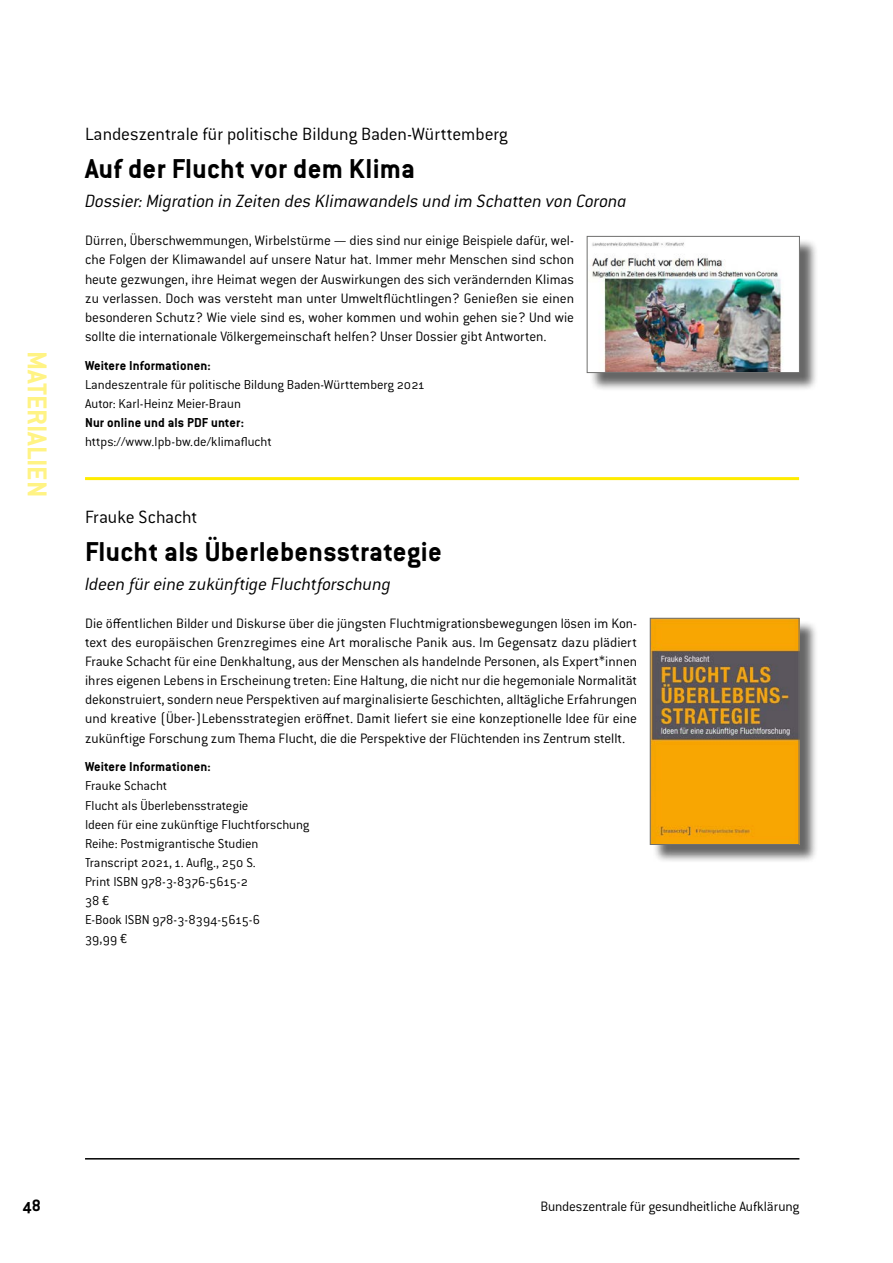
<style>
.page{position:relative;width:893px;height:1263px;background:#fff}
.page>*{position:absolute;margin:0;border:0;box-sizing:border-box;transform-origin:0 0}
.T02_Veranstaltungstitel{font:700 30px "Conduit ITC Pro";letter-spacing:.01em;color:#000}
.t1{font:700 30px "Conduit ITC Pro";color:#fff384}
.T03_Beschreibung_der_Veranstaltung{font:italic 300 19.5px "Conduit ITC Pro";letter-spacing:-.005em;color:#000}
.T01_Veranstalter{font:300 19.5px "Conduit ITC Pro";letter-spacing:-.005em;color:#000}
.T01_Veranstalter_2ter{font:300 19.5px "Conduit ITC Pro";letter-spacing:-.005em;color:#000}
.t2{font:700 18px "Conduit ITC Pro";color:#000}
.T05_Fließtext{font:300 15px/19.2px "Conduit ITC Pro";letter-spacing:-.005em;color:#000;text-align:justify}
.T07_Daten{font:300 14.25px "Conduit ITC Pro";letter-spacing:-.005em;color:#000}
.T07_Daten-2{font:700 14.25px "Conduit ITC Pro";letter-spacing:.01em;color:#000}
</style>
<div class="page">
<hr style="left:85px;top:1158px;width:714px;height:1px;background:#000">
<hr style="left:85px;top:477px;width:714px;height:3px;background:#ffec00">
<div style="left:589px;top:239px;width:229px;height:152px;background:#000;opacity:.6"></div>
<img style="left:589px;top:239px;width:209px;height:132px">
<div style="left:587px;top:236px;width:213px;height:137px;border:1px solid #6f6f6e"></div>
<div style="left:652px;top:621px;width:166px;height:242px;background:#000;opacity:.6"></div>
<img style="left:652px;top:620px;width:145px;height:223px">
<div style="left:650px;top:618px;width:149px;height:227px;border:1px solid #6f6f6e"></div>
<h1 class="t1" style="left:54px;top:351px;width:148px;rotate:90deg">MATERIALIEN</h1>
<p class="T01_Veranstalter" style="left:85px;top:123px;width:424px">Landeszentrale für politische Bildung Baden-Württemberg</p>
<h1 class="T02_Veranstaltungstitel" style="left:85px;top:152px;width:331px">Auf der Flucht vor dem Klima</h1>
<p class="T03_Beschreibung_der_Veranstaltung" style="left:85px;top:190px;width:543px">Dossier: Migration in Zeiten des Klimawandels und im Schatten von Corona</p>
<p class="T05_Fließtext" style="left:85px;top:231px;width:491px">Dürren, Überschwemmungen, Wirbelstürme — dies sind nur einige Beispiele dafür, wel&shy;che Folgen der Klimawandel auf unsere Natur hat. Immer mehr Menschen sind schon heute gezwungen, ihre Heimat wegen der Auswirkungen des sich verändernden Klimas zu verlassen. Doch was versteht man unter Umweltflüchtlingen? Genießen sie einen besonderen Schutz? Wie viele sind es, woher kommen und wohin gehen sie? Und wie sollte die internationale Völkergemeinschaft helfen? Unser Dossier gibt Antworten.</p>
<p class="T07_Daten-2" style="left:85px;top:357px;width:127px">Weitere Informationen:</p>
<p class="T07_Daten" style="left:85px;top:377px;width:341px">Landeszentrale für politische Bildung Baden-Württemberg 2021</p>
<p class="T07_Daten" style="left:85px;top:396px;width:157px">Autor: Karl-Heinz Meier-Braun</p>
<p class="T07_Daten-2" style="left:85px;top:414px;width:161px">Nur online und als PDF unter:</p>
<p class="T07_Daten" style="left:85px;top:434px;width:188px">https://www.lpb-bw.de/klimaflucht</p>
<p class="T01_Veranstalter_2ter" style="left:85px;top:506px;width:114px">Frauke Schacht</p>
<h1 class="T02_Veranstaltungstitel" style="left:85px;top:534px;width:358px">Flucht als Überlebensstrategie</h1>
<p class="T03_Beschreibung_der_Veranstaltung" style="left:85px;top:573px;width:307px">Ideen für eine zukünftige Fluchtforschung</p>
<p class="T05_Fließtext" style="left:85px;top:614px;width:554px">Die öffentlichen Bilder und Diskurse über die jüngsten Fluchtmigrationsbewegungen lösen im Kon&shy;text des europäischen Grenzregimes eine Art moralische Panik aus. Im Gegensatz dazu plädiert Frauke Schacht für eine Denkhaltung, aus der Menschen als handelnde Personen, als Expert*innen ihres eigenen Lebens in Erscheinung treten: Eine Haltung, die nicht nur die hegemoniale Normalität dekonstruiert, sondern neue Perspektiven auf marginalisierte Geschichten, alltägliche Erfahrungen und kreative (Über-)Lebensstrategien eröffnet. Damit liefert sie eine konzeptionelle Idee für eine zukünftige Forschung zum Thema Flucht, die die Perspektive der Flüchtenden ins Zentrum stellt.</p>
<p class="T07_Daten-2" style="left:85px;top:758px;width:127px">Weitere Informationen:</p>
<p class="T07_Daten" style="left:85px;top:778px;width:84px">Frauke Schacht</p>
<p class="T07_Daten" style="left:85px;top:797px;width:165px">Flucht als Überlebensstrategie</p>
<p class="T07_Daten" style="left:85px;top:816px;width:226px">Ideen für eine zukünftige Fluchtforschung</p>
<p class="T07_Daten" style="left:85px;top:836px;width:175px">Reihe: Postmigrantische Studien</p>
<p class="T07_Daten" style="left:85px;top:855px;width:172px">Transcript 2021, 1. Auflg., 250 S.</p>
<p class="T07_Daten" style="left:85px;top:874px;width:164px">Print ISBN 978-3-8376-5615-2</p>
<p class="T07_Daten" style="left:85px;top:893px;width:26px">38 €</p>
<p class="T07_Daten" style="left:85px;top:912px;width:176px">E-Book ISBN 978-3-8394-5615-6</p>
<p class="T07_Daten" style="left:85px;top:931px;width:44px">39,99 €</p>
<p class="t2" style="left:23px;top:1195px;width:19px">48</p>
<p class="T05_Fließtext" style="left:541px;top:1197px;width:260px">Bundeszentrale für gesundheitliche Aufklärung</p>
</div>
